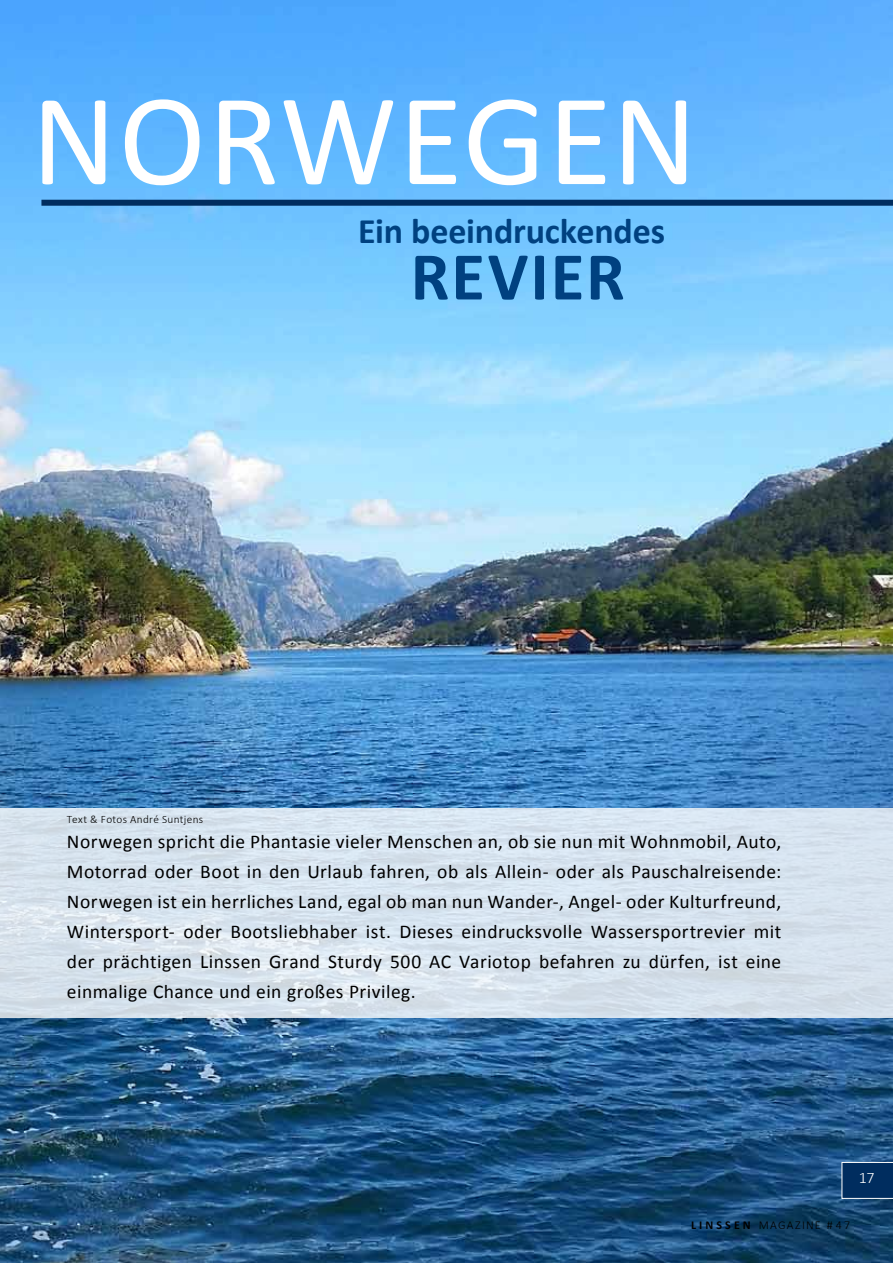
<style>
.page{position:relative;width:893px;height:1263px;background:#fff}
.page>*{position:absolute;margin:0;border:0;box-sizing:border-box;transform-origin:0 0}
.t1{font:132px "Calibri";color:#fff}
.t2{font:700 69px "Calibri";letter-spacing:.03em;color:#004180}
.t3{font:700 36px "Calibri";color:#004180}
.t4{font:19.5px/30px "Calibri";letter-spacing:.02em;color:#000;text-align:justify}
.t5{font:300 16.05px "Calibri";color:#fff}
.t6{font:300 12px "Calibri";letter-spacing:.105em;color:#000}
.t7{font:300 11.25px "Calibri";letter-spacing:.03em;color:#000}
.s1{font-weight:700}
</style>
<div class="page">
<img style="left:0;top:0;width:893px;height:1263px">
<svg style="left:0;top:808px;width:893px;height:210px;background:#d7e3ee"></svg>
<img style="left:0;top:580px;width:1px;height:398px">
<div style="left:41px;top:200px;width:852px;height:6px;background:#002d5f"></div>
<svg style="left:842px;top:1162px;width:51px;height:37px;background:#0f3968"></svg>
<h1 class="t1" style="left:31px;top:57px;width:667px">Norweg en</h1>
<h3 class="t3" style="left:358px;top:208px;width:308px">Ein beeindruckendes</h3>
<h2 class="t2" style="left:411px;top:232px;width:201px">Revier</h2>
<p class="t7" style="left:67px;top:812px;width:138px">Text &amp; Fotos André Suntjens</p>
<p class="t4" style="left:67px;top:826px;width:716px">Norwegen spricht die Phantasie vieler Menschen an, ob sie nun mit Wohnmobil, Auto, Motorrad oder Boot in den Urlaub fahren, ob als Allein- oder als Pauschalreisende:<br>Norwegen ist ein herrliches Land, egal ob man nun Wander-, Angel- oder Kulturfreund, Wintersport- oder Bootsliebhaber ist. Dieses eindrucksvolle Wassersportrevier mit der prächtigen Linssen Grand Sturdy 500 AC Variotop befahren zu dürfen, ist eine einmalige Chance und ein großes Privileg.</p>
<p class="t5" style="left:859px;top:1168px;width:17px">17</p>
<p class="t6" style="left:691px;top:1217px;width:161px"><span class="s1">linssen</span> magazine #47</p>
</div>
